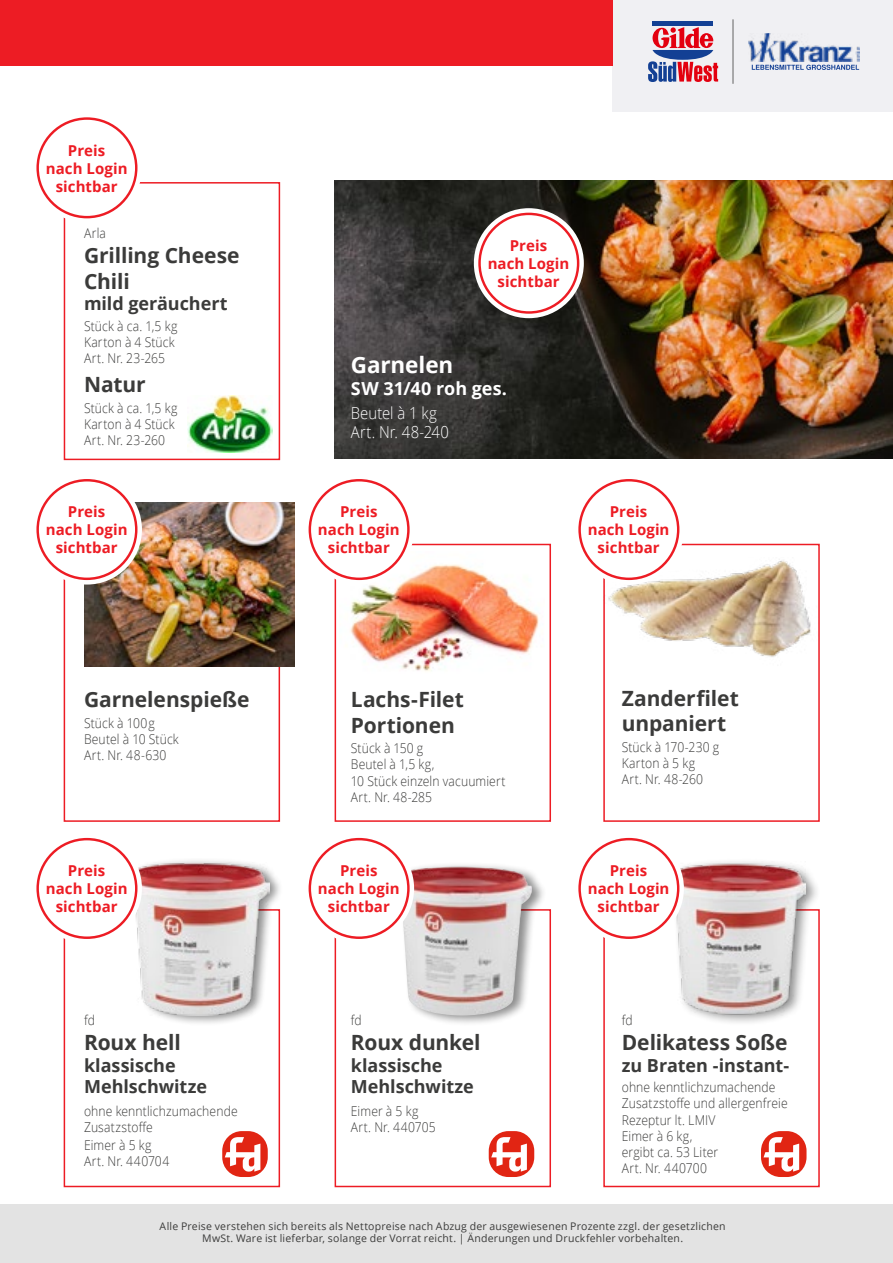
<style>
.page{position:relative;width:893px;height:1263px;background:#fff}
.page>*{position:absolute;margin:0;border:0;box-sizing:border-box;transform-origin:0 0}
.t1{font:700 22.5px "Open Sans";letter-spacing:-.005em;color:#fff}
.t2{font:700 21px/25.2px "Open Sans";letter-spacing:-.005em;color:#3b3b3a}
.t3{font:700 18px/21.6px "Open Sans";color:#3b3b3a}
.t4{font:700 18px "Open Sans";color:#fff}
.t5{font:300 16.5px/19.8px "Open Sans";letter-spacing:.01em;color:#fff;scale:.9 1}
.t6{font:700 15px/18px "Open Sans";letter-spacing:.005em;color:#ed1c24;text-align:center}
.t7{font:300 13.5px/16.2px "Open Sans";letter-spacing:.01em;color:#3b3b3a;scale:.9 1}
.t8{font:10.5px/12px "Open Sans";letter-spacing:.02em;color:#3b3b3a;text-align:center}
</style>
<div class="page">
<img style="left:188px;top:395px;width:85px;height:57px">
<div style="left:761px;top:1131px;width:45px;height:46px;background:#e12513;border-radius:20px"></div>
<svg style="left:763px;top:1137px;width:36px;height:35px"></svg>
<div style="left:489px;top:1131px;width:45px;height:46px;background:#e12513;border-radius:20px"></div>
<svg style="left:491px;top:1137px;width:36px;height:35px"></svg>
<div style="left:222px;top:1131px;width:46px;height:46px;background:#e12513;border-radius:20px"></div>
<svg style="left:225px;top:1137px;width:35px;height:35px"></svg>
<img style="left:334px;top:181px;width:559px;height:278px">
<div style="left:64px;top:182px;width:216px;height:278px;border:2px solid #ed1c24"></div>
<div style="left:335px;top:544px;width:216px;height:278px;border:2px solid #ed1c24"></div>
<div style="left:64px;top:909px;width:216px;height:278px;border:2px solid #ed1c24"></div>
<div style="left:64px;top:544px;width:216px;height:278px;border:2px solid #ed1c24"></div>
<div style="left:335px;top:909px;width:216px;height:278px;border:2px solid #ed1c24"></div>
<div style="left:603px;top:544px;width:217px;height:278px;border:2px solid #ed1c24"></div>
<div style="left:603px;top:909px;width:217px;height:278px;border:2px solid #ed1c24"></div>
<div style="left:0;top:1205px;width:893px;height:58px;background:#e3e3e3"></div>
<div style="left:390px;top:862px;width:156px;height:165px;background:#000;opacity:.45"></div>
<img style="left:391px;top:867px;width:141px;height:148px">
<div style="left:123px;top:857px;width:161px;height:170px;background:#000;opacity:.45"></div>
<img style="left:125px;top:862px;width:145px;height:153px">
<div style="left:661px;top:858px;width:159px;height:168px;background:#000;opacity:.45"></div>
<img style="left:665px;top:862px;width:140px;height:153px">
<img style="left:603px;top:557px;width:217px;height:111px">
<img style="left:84px;top:503px;width:210px;height:163px">
<img style="left:350px;top:564px;width:189px;height:107px">
<div style="left:613px;top:0;width:280px;height:111px;background:#f0f0f3"></div>
<div style="left:0;top:0;width:613px;height:65px;background:#ed1c24"></div>
<hr style="left:733px;top:19px;width:1px;height:65px;background:#636362">
<img style="left:749px;top:33px;width:110px;height:29px">
<svg style="left:752px;top:65px;width:107px;height:5px"></svg>
<hr style="left:652px;top:21px;width:61px;height:4px;background:#134094">
<svg style="left:648px;top:27px;width:70px;height:55px"></svg>
<div style="left:304px;top:474px;width:110px;height:110px;background:#fff;border-radius:50%"></div>
<div style="left:309px;top:479px;width:101px;height:101px;border:2px solid #ed1c24;border-radius:50%"></div>
<div style="left:32px;top:474px;width:110px;height:110px;background:#fff;border-radius:50%"></div>
<div style="left:36px;top:479px;width:101px;height:101px;border:2px solid #ed1c24;border-radius:50%"></div>
<div style="left:32px;top:113px;width:110px;height:110px;background:#fff;border-radius:50%"></div>
<div style="left:36px;top:117px;width:101px;height:101px;border:2px solid #ed1c24;border-radius:50%"></div>
<div style="left:32px;top:833px;width:110px;height:110px;background:#fff;border-radius:50%"></div>
<div style="left:36px;top:838px;width:101px;height:101px;border:2px solid #ed1c24;border-radius:50%"></div>
<div style="left:574px;top:474px;width:110px;height:110px;background:#fff;border-radius:50%"></div>
<div style="left:578px;top:479px;width:101px;height:101px;border:2px solid #ed1c24;border-radius:50%"></div>
<div style="left:574px;top:833px;width:110px;height:110px;background:#fff;border-radius:50%"></div>
<div style="left:578px;top:838px;width:101px;height:101px;border:2px solid #ed1c24;border-radius:50%"></div>
<div style="left:304px;top:833px;width:110px;height:110px;background:#fff;border-radius:50%"></div>
<div style="left:309px;top:838px;width:101px;height:101px;border:2px solid #ed1c24;border-radius:50%"></div>
<div style="left:474px;top:208px;width:110px;height:110px;background:#fff;border-radius:50%"></div>
<div style="left:478px;top:213px;width:101px;height:101px;border:2px solid #ed1c24;border-radius:50%"></div>
<p class="t6" style="left:46px;top:141px;width:83px">Preis<br>nach Login sichtbar</p>
<p class="t7" style="left:84px;top:225px;width:26px">Arla</p>
<h2 class="t2" style="left:84px;top:243px;width:157px">Grilling Cheese<br>Chili</h2>
<h3 class="t3" style="left:84px;top:292px;width:145px">mild geräuchert</h3>
<p class="t7" style="left:84px;top:317px;width:105px">Stück à ca. 1,5 kg<br>Karton à 4 Stück<br>Art. Nr. 23-265</p>
<h2 class="t2" style="left:84px;top:372px;width:63px">Natur</h2>
<p class="t7" style="left:84px;top:400px;width:105px">Stück à ca. 1,5 kg<br>Karton à 4 Stück<br>Art. Nr. 23-260</p>
<p class="t6" style="left:46px;top:502px;width:83px">Preis<br>nach Login sichtbar</p>
<h2 class="t2" style="left:84px;top:687px;width:167px">Garnelenspieße</h2>
<p class="t7" style="left:84px;top:714px;width:107px">Stück à 100g<br>Beutel à 10 Stück<br>Art. Nr. 48-630</p>
<p class="t6" style="left:46px;top:861px;width:83px">Preis<br>nach Login sichtbar</p>
<p class="t7" style="left:84px;top:1011px;width:14px">fd</p>
<h2 class="t2" style="left:84px;top:1029px;width:98px">Roux hell</h2>
<h3 class="t3" style="left:84px;top:1054px;width:124px">klassische<br>Mehlschwitze</h3>
<p class="t7" style="left:84px;top:1102px;width:172px">ohne kenntlichzumachende<br>Zusatzstoffe</p>
<p class="t7" style="left:84px;top:1136px;width:96px">Eimer à 5 kg<br>Art. Nr. 440704</p>
<p class="t6" style="left:488px;top:236px;width:83px">Preis<br>nach Login sichtbar</p>
<h1 class="t1" style="left:351px;top:349px;width:104px">Garnelen</h1>
<h3 class="t4" style="left:351px;top:375px;width:158px">SW 31/40 roh ges.</h3>
<p class="t5" style="left:351px;top:402px;width:111px">Beutel à 1 kg<br>Art. Nr. 48-240</p>
<p class="t6" style="left:318px;top:502px;width:83px">Preis<br>nach Login sichtbar</p>
<p class="t6" style="left:588px;top:502px;width:83px">Preis<br>nach Login sichtbar</p>
<h2 class="t2" style="left:351px;top:687px;width:114px">Lachs-Filet<br>Portionen</h2>
<p class="t7" style="left:351px;top:740px;width:173px">Stück à 150 g<br>Beutel à 1,5 kg,<br>10 Stück einzeln vacuumiert<br>Art. Nr. 48-285</p>
<p class="t6" style="left:318px;top:861px;width:83px">Preis<br>nach Login sichtbar</p>
<p class="t7" style="left:351px;top:1011px;width:14px">fd</p>
<h2 class="t2" style="left:351px;top:1029px;width:131px">Roux dunkel</h2>
<h3 class="t3" style="left:351px;top:1054px;width:124px">klassische<br>Mehlschwitze</h3>
<p class="t7" style="left:351px;top:1102px;width:96px">Eimer à 5 kg<br>Art. Nr. 440705</p>
<h2 class="t2" style="left:622px;top:685px;width:119px">Zanderfilet unpaniert</h2>
<p class="t7" style="left:622px;top:738px;width:110px">Stück à 170-230 g<br>Karton à 5 kg<br>Art. Nr. 48-260</p>
<p class="t6" style="left:588px;top:861px;width:83px">Preis<br>nach Login sichtbar</p>
<p class="t7" style="left:622px;top:1011px;width:14px">fd</p>
<h2 class="t2" style="left:622px;top:1029px;width:167px">Delikatess Soße</h2>
<h3 class="t3" style="left:622px;top:1054px;width:169px">zu Braten -instant-</h3>
<p class="t7" style="left:622px;top:1079px;width:186px">ohne kenntlichzumachende<br>Zusatzstoffe und allergenfreie<br>Rezeptur lt. LMIV<br>Eimer à 6 kg,<br>ergibt ca. 53 Liter<br>Art. Nr. 440700</p>
<p class="t8" style="left:160px;top:1220px;width:568px">Alle Preise verstehen sich bereits als Nettopreise nach Abzug der ausgewiesenen Prozente zzgl. der gesetzlichen<br>MwSt. Ware ist lieferbar, solange der Vorrat reicht. | Änderungen und Druckfehler vorbehalten.</p>
</div>
